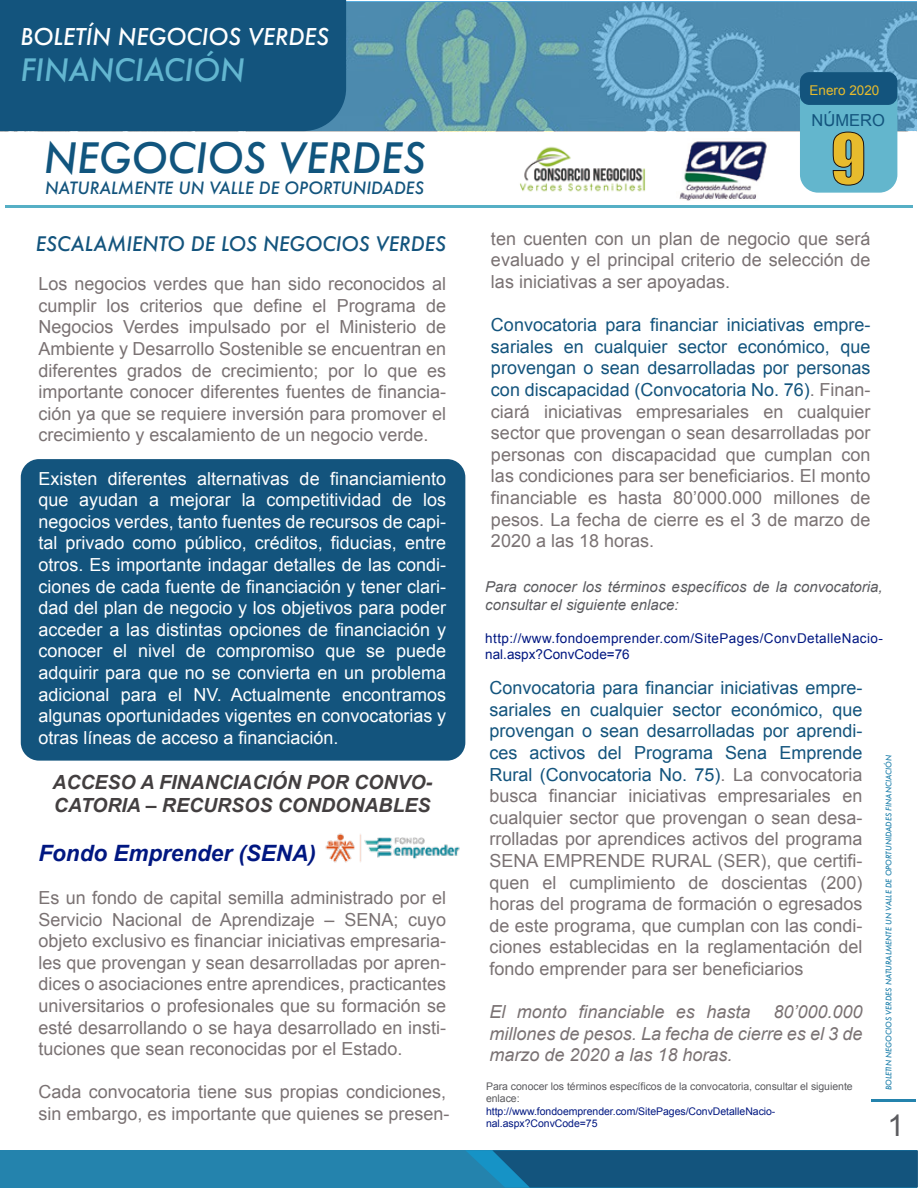
<style>
.page{position:relative;width:918px;height:1188px;background:#fff}
.page>*{position:absolute;margin:0;border:0;box-sizing:border-box;transform-origin:0 0}
.t1{font:64.65px "Impact";color:#e7bb2d}
.t2{font:italic 500 40.65px "Futura";color:#11557e}
.t3{font:italic 500 30px "Futura";color:#63b6d0}
.t4{font:30px "Arial";color:#5b5b5f}
.t5{font:italic 500 22.5px "Futura";color:#fff}
.t6{font:italic 700 22.5px "Arial";color:#001781}
.t7{font:italic 700 19.5px/23.4px "Arial";color:#433f40}
.t8{font:italic 500 19.5px "Futura";color:#13547d}
.t9{font:18px/21.6px "Arial";color:#7a7273;text-align:justify}
.t10{font:18px/21.6px "Arial";color:#fff;text-align:justify}
.t11{font:italic 18px/21.6px "Arial";color:#7a7273;text-align:justify}
.t12{font:italic 500 16.5px "Futura";color:#13547d}
.t13{font:16.5px "Arial";color:#13547d}
.t14{font:italic 15px/18px "Arial";color:#5b5b5f}
.t15{font:13.5px/16.2px "Arial";letter-spacing:.03em;color:#001781}
.t16{font:13.5px "Arial";color:#e7bb2d}
.t17{font:10.5px/12.6px "Arial";letter-spacing:-.005em;color:#5b5b5f}
.t18{font:10.5px/12.6px "Arial";letter-spacing:-.005em;color:#001781}
.t19{font:italic 500 7.5px "Futura";color:#2483ad}
.s1{color:#13547d}
</style>
<div class="page">
<img style="left:0;top:2px;width:917px;height:130px">
<div style="left:21px;top:459px;width:444px;height:302px;background:#13547d;border-radius:18px"></div>
<div style="left:0;top:0;width:346px;height:131px;background:#13547d"></div>
<div style="left:800px;top:72px;width:97px;height:121px;background:#63b6cd;border-radius:18px"></div>
<div style="left:800px;top:72px;width:97px;height:33px;background:#13547d;border-radius:9px"></div>
<hr style="left:5px;top:205px;width:908px;height:3px;background:#56afc5">
<img style="left:520px;top:146px;width:125px;height:46px">
<img style="left:679px;top:141px;width:88px;height:59px">
<svg style="left:832px;top:131px;width:33px;height:55px"></svg>
<div style="left:0;top:1150px;width:917px;height:38px;background:#2483ad"></div>
<svg style="left:466px;top:1150px;width:452px;height:38px;background:#145a84"></svg>
<hr style="left:871px;top:1099px;width:45px;height:3px;background:#2483ad">
<img style="left:325px;top:833px;width:135px;height:30px">
<p class="t5" style="left:20px;top:21px;width:310px">BOLETÍN NEGOCIOS VERDES</p>
<h3 class="t3" style="left:20px;top:49px;width:226px">FINANCIACIÓN</h3>
<p class="t16" style="left:810px;top:82px;width:71px">Enero 2020</p>
<p class="t13" style="left:812px;top:109px;width:75px">NÚMERO</p>
<h2 class="t2" style="left:44px;top:130px;width:383px">NEGOCIOS VERDES</h2>
<h1 class="t1" style="left:831px;top:109px;width:37px">9</h1>
<p class="t12" style="left:45px;top:176px;width:380px">NATURALMENTE UN VALLE DE OPORTUNIDADES</p>
<p class="t8" style="left:36px;top:230px;width:412px">ESCALAMIENTO DE LOS NEGOCIOS VERDES</p>
<p class="t9" style="left:38px;top:273px;width:409px">Los negocios verdes que han sido reconocidos al cumplir los criterios que define el Programa de Negocios Verdes impulsado por el Ministerio de Ambiente y Desarrollo Sostenible se encuentran en diferentes grados de crecimiento; por lo que es importante conocer diferentes fuentes de financia&shy;ción ya que se requiere inversión para promover el crecimiento y escalamiento de un negocio verde.</p>
<p class="t10" style="left:38px;top:468px;width:409px">Existen diferentes alternativas de financiamiento que ayudan a mejorar la competitividad de los negocios verdes, tanto fuentes de recursos de capi&shy;tal privado como público, créditos, fiducias, entre otros. Es importante indagar detalles de las condi&shy;ciones de cada fuente de financiación y tener clari&shy;dad del plan de negocio y los objetivos para poder acceder a las distintas opciones de financiación y conocer el nivel de compromiso que se puede adquirir para que no se convierta en un problema adicional para el NV. Actualmente encontramos algunas oportunidades vigentes en convocatorias y otras líneas de acceso a financiación.</p>
<p class="t7" style="left:52px;top:771px;width:382px">ACCESO A FINANCIACIÓN POR CONVO-<br>CATORIA – RECURSOS CONDONABLES</p>
<p class="t6" style="left:38px;top:838px;width:279px">Fondo Emprender (SENA)</p>
<p class="t9" style="left:38px;top:887px;width:409px">Es un fondo de capital semilla administrado por el Servicio Nacional de Aprendizaje – SENA; cuyo objeto exclusivo es financiar iniciativas empresaria&shy;les que provengan y sean desarrolladas por apren&shy;dices o asociaciones entre aprendices, practicantes universitarios o profesionales que su formación se esté desarrollando o se haya desarrollado en insti&shy;tuciones que sean reconocidas por el Estado.</p>
<p class="t9" style="left:38px;top:1081px;width:413px">Cada convocatoria tiene sus propias condiciones, sin embargo, es importante que quienes se presen-</p>
<p class="t9" style="left:491px;top:228px;width:381px">ten cuenten con un plan de negocio que será evaluado y el principal criterio de selección de las iniciativas a ser apoyadas.</p>
<p class="t9" style="left:491px;top:314px;width:381px"><span class="s1">Convocatoria para financiar iniciativas empre&shy;sariales en cualquier sector económico, que provengan o sean desarrolladas por personas con discapacidad (Convocatoria No. 76)</span>. Finan&shy;ciará iniciativas empresariales en cualquier sector que provengan o sean desarrolladas por personas con discapacidad que cumplan con las condiciones para ser beneficiarios. El monto financiable es hasta 80’000.000 millones de pesos. La fecha de cierre es el 3 de marzo de 2020 a las 18 horas.</p>
<p class="t14" style="left:485px;top:578px;width:399px">Para conocer los términos específicos de la convocatoria, consultar el siguiente enlace:</p>
<p class="t15" style="left:485px;top:630px;width:399px">http://www.fondoemprender.com/SitePages/ConvDetalleNacio&shy;nal.aspx?ConvCode=76</p>
<p class="t9" style="left:489px;top:677px;width:375px"><span class="s1">Convocatoria para financiar iniciativas empre&shy;sariales en cualquier sector económico, que provengan o sean desarrolladas por aprendi&shy;ces activos del Programa Sena Emprende Rural (Convocatoria No. 75)</span>. La convocatoria busca financiar iniciativas empresariales en cualquier sector que provengan o sean desa&shy;rrolladas por aprendices activos del programa SENA EMPRENDE RURAL (SER), que certifi&shy;quen el cumplimiento de doscientas (200) horas del programa de formación o egresados de este programa, que cumplan con las condi&shy;ciones establecidas en la reglamentación del fondo emprender para ser beneficiarios</p>
<p class="t11" style="left:489px;top:1001px;width:263px">El monto financiable es hasta</p>
<p class="t19" style="left:883px;top:1090px;width:337px;rotate:-90deg">BOLETIN NEGOCIOS VERDES NATURALMENTE UN VALLE DE OPORTUNIDADES FINANCIACIÓN</p>
<p class="t11" style="left:489px;top:1001px;width:375px;text-indent:284px">80’000.000 millones de pesos. La fecha de cierre es el 3 de marzo de 2020 a las 18 horas.</p>
<p class="t17" style="left:486px;top:1080px;width:368px">Para conocer los términos específicos de la convocatoria, consultar el siguiente enlace:</p>
<p class="t18" style="left:486px;top:1105px;width:291px">http://www.fondoemprender.com/SitePages/ConvDetalleNacio&shy;nal.aspx?ConvCode=75</p>
<h3 class="t4" style="left:888px;top:1105px;width:18px">1</h3>
</div>
